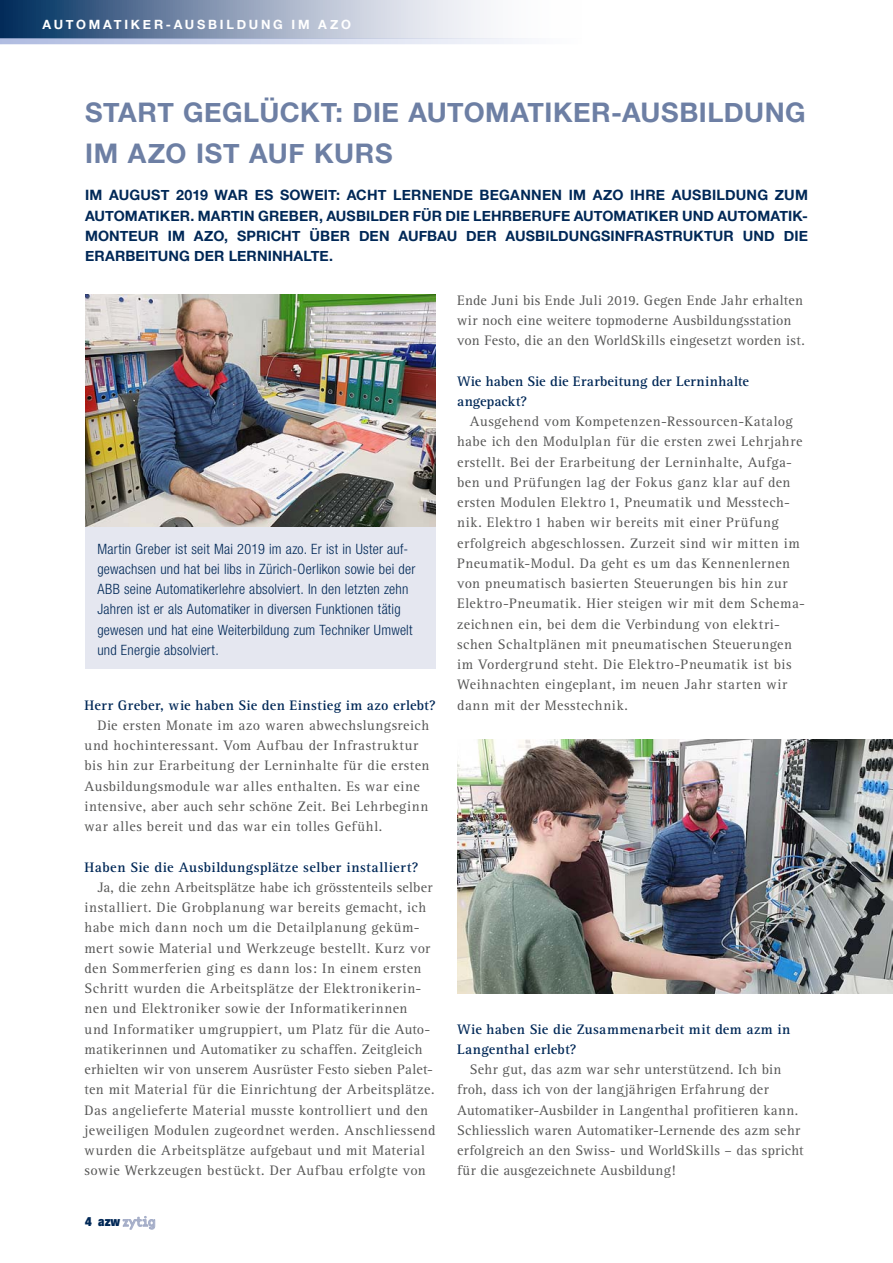
<style>
.page{position:relative;width:893px;height:1263px;background:#fff}
.page>*{position:absolute;margin:0;border:0;box-sizing:border-box;transform-origin:0 0}
.t1{font:700 27px/40.5px "Helvetica Neue";letter-spacing:.02em;color:#6d7fa4}
.t2{font:14.25px/20.2px "Rotis Serif";letter-spacing:.03em;color:#565655}
.t3{font:300 condensed 14.25px/20.2px "Helvetica Neue";letter-spacing:.015em;color:#002857}
.t4{font:700 14.25px/20.2px "Helvetica Neue";letter-spacing:.01em;color:#002857;text-align:justify}
.t5{font:700 14.25px/20.2px "Rotis Serif";letter-spacing:.02em;color:#002857}
.t6{font:14.1px "Base Mono Wide Reg";letter-spacing:-.095em;color:#a4adc8;scale:.93 1}
.t7{font:700 12.75px "Helvetica Neue";letter-spacing:.215em;color:#fff}
.s1{font-family:"Helvetica Neue";font-weight:900;font-stretch:expanded;font-size:12.75px;color:#002857}
</style>
<div class="page">
<img style="left:85px;top:294px;width:351px;height:233px">
<div style="left:85px;top:527px;width:351px;height:142px;background:#e5e7f0"></div>
<svg style="left:123px;top:1216px;width:32px;height:13px"></svg>
<svg style="left:0;top:0;width:484px;height:38px;background:#899bb5"></svg>
<svg style="left:0;top:38px;width:527px;height:6px;background:#cbd3e9"></svg>
<img style="left:457px;top:740px;width:436px;height:253px">
<p class="t7" style="left:43px;top:17px;width:310px">AUTOMATIKER-AUSBILDUNG IM A ZO</p>
<h1 class="t1" style="left:85px;top:92px;width:722px">START GEGLÜCKT: DIE AUTOMATIKER-AUSBILDUNG<br>IM AZO IST AUF KURS</h1>
<p class="t4" style="left:85px;top:185px;width:447px">IM AUGUST 2019 WAR ES SOWEIT: ACHT LERNENDE BEGANNEN</p>
<p class="t4" style="left:85px;top:185px;width:724px;text-indent:484px">IM AZO IHRE AUSBILDUNG ZUM AUTOMATIKER. MARTIN GREBER, AUSBILDER FÜR DIE LEHRBERUFE AUTOMATIKER UND AUTOMATIK-MONTEUR IM AZO, SPRICHT ÜBER DEN AUFBAU DER AUSBILDUNGSINFRASTRUKTUR UND DIE ERARBEITUNG DER LERNINHALTE.</p>
<p class="t3" style="left:97px;top:538px;width:319px">Martin Greber ist seit Mai 2019 im azo. Er ist in Uster auf&shy;gewachsen und hat bei libs in Zürich-Oerlikon sowie bei der ABB seine Automatikerlehre absolviert. In den letzten zehn Jahren ist er als Automatiker in diversen Funktionen tätig gewesen und hat eine Weiterbildung zum Techniker Umwelt und Energie absolviert.</p>
<p class="t5" style="left:85px;top:695px;width:353px">Herr Greber, wie haben Sie den Einstieg im azo erlebt?</p>
<p class="t2" style="left:85px;top:715px;width:346px;text-indent:13px">Die ersten Monate im azo waren abwechslungsreich und hochinteressant. Vom Aufbau der Infrastruktur bis hin zur Erarbeitung der Lerninhalte für die ersten Ausbildungsmodule war alles enthalten. Es war eine intensive, aber auch sehr schöne Zeit. Bei Lehrbeginn war alles bereit und das war ein tolles Gefühl.</p>
<p class="t5" style="left:85px;top:857px;width:335px">Haben Sie die Ausbildungsplätze selber installiert?</p>
<p class="t2" style="left:85px;top:877px;width:352px;text-indent:13px">Ja, die zehn Arbeitsplätze habe ich grösstenteils selber installiert. Die Grobplanung war bereits gemacht, ich habe mich dann noch um die Detailplanung geküm&shy;mert sowie Material und Werkzeuge bestellt. Kurz vor den Sommerferien ging es dann los: In einem ersten Schritt wurden die Arbeitsplätze der Elektronikerin&shy;nen und Elektroniker sowie der Informatikerinnen<br>und Informatiker umgruppiert, um Platz für die Auto&shy;matikerinnen und Automatiker zu schaffen. Zeitgleich erhielten wir von unserem Ausrüster Festo sieben Palet&shy;ten mit Material für die Einrichtung der Arbeitsplätze.<br>Das angelieferte Material musste kontrolliert und den jeweiligen Modulen zugeordnet werden. Anschliessend wurden die Arbeitsplätze aufgebaut und mit Material sowie Werkzeugen bestückt. Der Aufbau erfolgte von</p>
<p class="t6" style="left:85px;top:1211px;width:78px"><span class="s1">4 azw</span> zytig</p>
<p class="t2" style="left:457px;top:290px;width:349px">Ende Juni bis Ende Juli 2019. Gegen Ende Jahr erhalten wir noch eine weitere topmoderne Ausbildungsstation von Festo, die an den WorldSkills eingesetzt worden ist.</p>
<p class="t5" style="left:457px;top:371px;width:294px">Wie haben Sie die Erarbeitung der Lerninhalte angepackt?</p>
<p class="t2" style="left:457px;top:412px;width:349px;text-indent:13px">Ausgehend vom Kompetenzen-Ressourcen-Katalog habe ich den Modulplan für die ersten zwei Lehrjahre erstellt. Bei der Erarbeitung der Lerninhalte, Aufga&shy;ben und Prüfungen lag der Fokus ganz klar auf den ersten Modulen Elektro 1, Pneumatik und Messtech&shy;nik. Elektro 1 haben wir bereits mit einer Prüfung erfolgreich abgeschlossen. Zurzeit sind wir mitten im Pneumatik-Modul. Da geht es um das Kennenlernen von pneumatisch basierten Steuerungen bis hin zur Elektro-Pneumatik. Hier steigen wir mit dem Schema&shy;zeichnen ein, bei dem die Verbindung von elektri&shy;schen Schaltplänen mit pneumatischen Steuerungen im Vordergrund steht. Die Elektro-Pneumatik ist bis Weihnachten eingeplant, im neuen Jahr starten wir dann mit der Messtechnik.</p>
<p class="t5" style="left:457px;top:1019px;width:335px">Wie haben Sie die Zusammenarbeit mit dem azm in<br>Langenthal erlebt?</p>
<p class="t2" style="left:457px;top:1060px;width:348px;text-indent:13px">Sehr gut, das azm war sehr unterstützend. Ich bin froh, dass ich von der langjährigen Erfahrung der Automatiker-Ausbilder in Langenthal profitieren kann.<br>Schliesslich waren Automatiker-Lernende des azm sehr erfolgreich an den Swiss- und WorldSkills – das spricht für die ausgezeichnete Ausbildung!</p>
</div>
